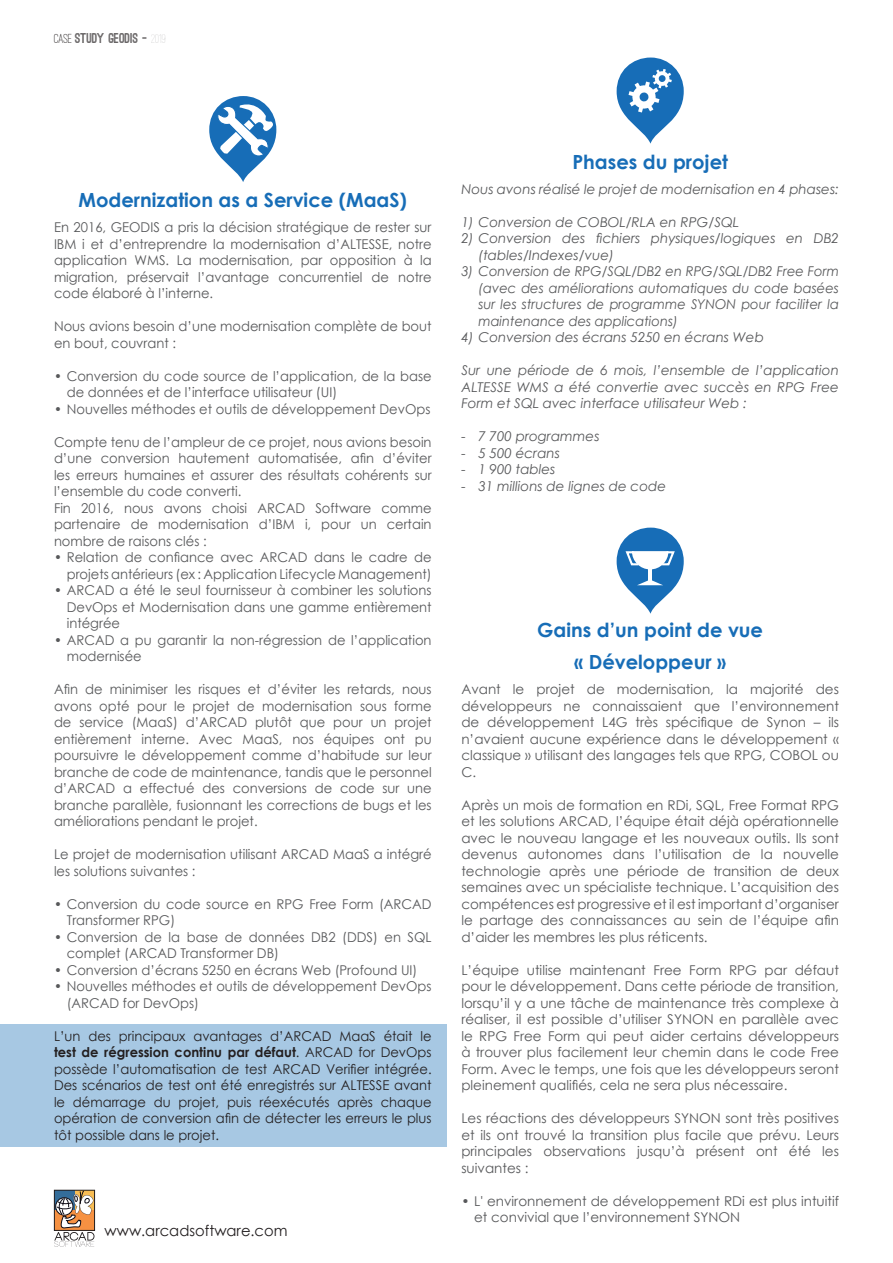
<style>
.page{position:relative;width:893px;height:1263px;background:#fff}
.page>*{position:absolute;margin:0;border:0;box-sizing:border-box;transform-origin:0 0}
.t1{font:700 19.5px/32px "Century Gothic";color:#176db7;text-align:center}
.t2{font:15px "Century Gothic";color:#231f20}
.t3{font:13.5px/16.5px "Century Gothic";color:#57585a}
.t4{font:italic 13.5px/16.5px "Century Gothic";color:#57585a;text-align:justify}
.t5{font:13.5px/16.5px "Century Gothic";color:#231f20;text-align:justify}
.t6{font:700 13.5px "Ostrich Sans";color:#231f20}
.s1{font-weight:500}
.s2{font-weight:300}
.s3{font-weight:700}
</style>
<div class="page">
<div style="left:0;top:1024px;width:446px;height:122px;background:#a7c8e3"></div>
<svg style="left:209px;top:96px;width:67px;height:86px"></svg>
<svg style="left:217px;top:100px;width:56px;height:57px"></svg>
<svg style="left:617px;top:58px;width:67px;height:86px;fill:#176db7"></svg>
<svg style="left:628px;top:69px;width:44px;height:44px"></svg>
<svg style="left:617px;top:528px;width:67px;height:86px;fill:#176db7"></svg>
<svg style="left:624px;top:550px;width:52px;height:19px"></svg>
<hr style="left:648px;top:566px;width:4px;height:14px;background:#fff">
<svg style="left:637px;top:580px;width:26px;height:5px"></svg>
<div style="left:54px;top:1190px;width:41px;height:40px;border:1px solid #231f20"></div>
<svg style="left:54px;top:1191px;width:40px;height:56px"></svg>
<p class="t6" style="left:54px;top:33px;width:113px"><span class="s1">CASE</span> study GEODIS - <span class="s2">2019</span></p>
<h1 class="t1" style="left:79px;top:183px;width:330px">Modernization as a Service (MaaS)</h1>
<p class="t3" style="left:54px;top:219px;width:379px;text-align:justify">En 2016, GEODIS a pris la décision stratégique de rester sur IBM i et d’entreprendre la modernisation d’ALTESSE, notre application WMS. La modernisation, par opposition à la migration, préservait l’avantage concurrentiel de notre code élaboré à l’interne.</p>
<p class="t3" style="left:54px;top:318px;width:379px">Nous avions besoin d’une modernisation complète de bout en bout, couvrant :</p>
<p class="t3" style="left:67px;top:367px;width:366px;text-indent:-13px">• Conversion du code source de l’application, de la base de données et de l’interface utilisateur (UI)</p>
<p class="t3" style="left:54px;top:400px;width:378px">• Nouvelles méthodes et outils de développement DevOps</p>
<p class="t3" style="left:54px;top:433px;width:379px">Compte tenu de l’ampleur de ce projet, nous avions besoin d’une conversion hautement automatisée, afin d’éviter les erreurs humaines et assurer des résultats cohérents sur l’ensemble du code converti.<br>Fin 2016, nous avons choisi ARCAD Software comme partenaire de modernisation d’IBM i, pour un certain nombre de raisons clés :</p>
<p class="t3" style="left:54px;top:549px;width:379px;text-align:right">• Relation de confiance avec ARCAD dans le cadre de projets antérieurs (ex : Application Lifecycle Management)</p>
<p class="t3" style="left:67px;top:582px;width:366px;text-align:justify;text-indent:-13px">• ARCAD a été le seul fournisseur à combiner les solutions DevOps et Modernisation dans une gamme entièrement intégrée</p>
<p class="t3" style="left:67px;top:631px;width:366px;text-indent:-13px">• ARCAD a pu garantir la non-régression de l’application modernisée</p>
<p class="t3" style="left:54px;top:681px;width:379px;text-align:justify">Afin de minimiser les risques et d’éviter les retards, nous avons opté pour le projet de modernisation sous forme de service (MaaS) d’ARCAD plutôt que pour un projet entièrement interne. Avec MaaS, nos équipes ont pu poursuivre le développement comme d’habitude sur leur branche de code de maintenance, tandis que le personnel d’ARCAD a effectué des conversions de code sur une branche parallèle, fusionnant les corrections de bugs et les améliorations pendant le projet.</p>
<p class="t3" style="left:54px;top:846px;width:379px">Le projet de modernisation utilisant ARCAD MaaS a intégré les solutions suivantes :</p>
<p class="t3" style="left:67px;top:895px;width:366px;text-indent:-13px">• Conversion du code source en RPG Free Form (ARCAD<br>Transformer RPG)</p>
<p class="t3" style="left:67px;top:928px;width:366px;text-indent:-13px">• Conversion de la base de données DB2 (DDS) en SQL complet (ARCAD Transformer DB)</p>
<p class="t3" style="left:54px;top:961px;width:365px">• Conversion d’écrans 5250 en écrans Web (Profound UI)</p>
<p class="t3" style="left:67px;top:978px;width:366px;text-indent:-13px">• Nouvelles méthodes et outils de développement DevOps (ARCAD for DevOps)</p>
<p class="t5" style="left:54px;top:1027px;width:379px">L’un des principaux avantages d’ARCAD MaaS était le <span class="s3">test de régression continu par défaut</span>. ARCAD for DevOps possède l’automatisation de test ARCAD Verifier intégrée.<br>Des scénarios de test ont été enregistrés sur ALTESSE avant le démarrage du projet, puis réexécutés après chaque opération de conversion afin de détecter les erreurs le plus tôt possible dans le projet.</p>
<p class="t2" style="left:105px;top:1220px;width:184px">www.arcadsoftware.com</p>
<h1 class="t1" style="left:572px;top:145px;width:157px">Phases du projet</h1>
<p class="t4" style="left:461px;top:180px;width:379px">Nous avons réalisé le projet de modernisation en 4 phases:</p>
<p class="t4" style="left:461px;top:213px;width:279px">1) Conversion de COBOL/RLA en RPG/SQL</p>
<p class="t4" style="left:478px;top:230px;width:362px;text-indent:-17px">2) Conversion des fichiers physiques/logiques en DB2 (tables/Indexes/vue)</p>
<p class="t4" style="left:478px;top:263px;width:362px;text-indent:-17px">3) Conversion de RPG/SQL/DB2 en RPG/SQL/DB2 Free Form (avec des améliorations automatiques du code basées sur les structures de programme SYNON pour faciliter la maintenance des applications)</p>
<p class="t4" style="left:461px;top:329px;width:304px">4) Conversion des écrans 5250 en écrans Web</p>
<p class="t4" style="left:461px;top:362px;width:379px">Sur une période de 6 mois, l’ensemble de l’application ALTESSE WMS a été convertie avec succès en RPG Free Form et SQL avec interface utilisateur Web :</p>
<p class="t4" style="left:461px;top:428px;width:140px">- 7 700 programmes</p>
<p class="t4" style="left:461px;top:444px;width:100px">- 5 500 écrans</p>
<p class="t4" style="left:461px;top:461px;width:96px">- 1 900 tables</p>
<p class="t4" style="left:461px;top:477px;width:206px">- 31 millions de lignes de code</p>
<h1 class="t1" style="left:537px;top:613px;width:227px">Gains d’un point de vue « Développeur »</h1>
<p class="t3" style="left:461px;top:681px;width:379px;text-align:justify">Avant le projet de modernisation, la majorité des développeurs ne connaissaient que l’environnement de développement L4G très spécifique de Synon – ils n’avaient aucune expérience dans le développement « classique » utilisant des langages tels que RPG, COBOL ou C.</p>
<p class="t3" style="left:461px;top:796px;width:379px;text-align:justify">Après un mois de formation en RDi, SQL, Free Format RPG et les solutions ARCAD, l’équipe était déjà opérationnelle avec le nouveau langage et les nouveaux outils. Ils sont devenus autonomes dans l’utilisation de la nouvelle technologie après une période de transition de deux semaines avec un spécialiste technique. L’acquisition des compétences est progressive et il est important d’organiser le partage des connaissances au sein de l’équipe afin d’aider les membres les plus réticents.</p>
<p class="t3" style="left:461px;top:961px;width:379px;text-align:justify">L’équipe utilise maintenant Free Form RPG par défaut pour le développement. Dans cette période de transition, lorsqu’il y a une tâche de maintenance très complexe à réaliser, il est possible d’utiliser SYNON en parallèle avec le RPG Free Form qui peut aider certains développeurs à trouver plus facilement leur chemin dans le code Free Form. Avec le temps, une fois que les développeurs seront pleinement qualifiés, cela ne sera plus nécessaire.</p>
<p class="t3" style="left:461px;top:1110px;width:379px;text-align:justify">Les réactions des développeurs SYNON sont très positives et ils ont trouvé la transition plus facile que prévu. Leurs principales observations jusqu’à présent ont été les suivantes :</p>
<p class="t3" style="left:474px;top:1192px;width:366px;text-indent:-13px">• L' environnement de développement RDi est plus intuitif et convivial que l’environnement SYNON</p>
</div>
